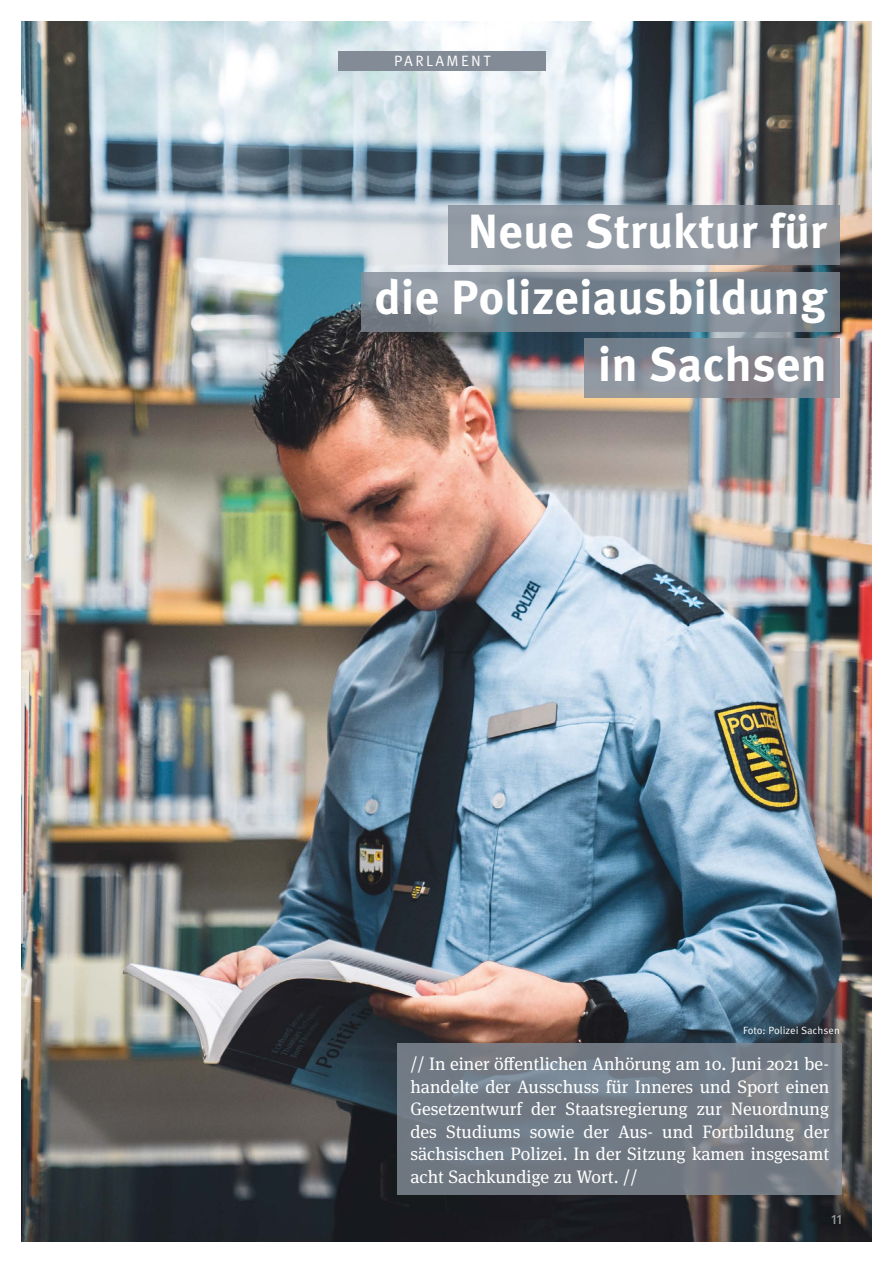
<style>
.page{position:relative;width:893px;height:1263px;background:#fff}
.page>*{position:absolute;margin:0;border:0;box-sizing:border-box;transform-origin:0 0}
.t1{font:700 48px/66.4px "Meta Pro";color:#fff;text-align:right}
.t2{font:18px/22.5px "Meta Serif Pro";color:#fff;text-align:justify}
.t3{font:15px "Meta Pro Norm";letter-spacing:.16em;color:#fff}
.t4{font:500 13.5px "Meta Pro";color:#9c9d9d}
.t5{font:10.5px "Meta Pro Norm";color:#fff}
</style>
<div class="page">
<img style="left:21px;top:21px;width:851px;height:1221px">
<svg style="left:398px;top:1044px;width:444px;height:151px;background:#727b85"></svg>
<svg style="left:449px;top:206px;width:391px;height:59px;background:#8e959e"></svg>
<svg style="left:361px;top:272px;width:479px;height:60px;background:#7a8691"></svg>
<svg style="left:585px;top:339px;width:255px;height:59px;background:#858b95"></svg>
<div style="left:338px;top:51px;width:208px;height:20px;background:#828b96"></div>
<p class="t3" style="left:394px;top:50px;width:98px">PARLAMENT</p>
<h1 class="t1" style="left:374px;top:195px;width:454px">Neue Struktur für<br>die Polizeiausbildung in Sachsen</h1>
<p class="t5" style="left:743px;top:1022px;width:98px">Foto: Polizei Sachsen</p>
<p class="t2" style="left:410px;top:1052px;width:420px">// In einer öffentlichen Anhörung am 10. Juni 2021 be&shy;handelte der Ausschuss für Inneres und Sport einen Gesetzentwurf der Staatsregierung zur Neuordnung des Studiums sowie der Aus- und Fortbildung der sächsischen Polizei. In der Sitzung kamen insgesamt acht Sachkundige zu Wort. //</p>
<p class="t4" style="left:831px;top:1209px;width:12px">11</p>
</div>
